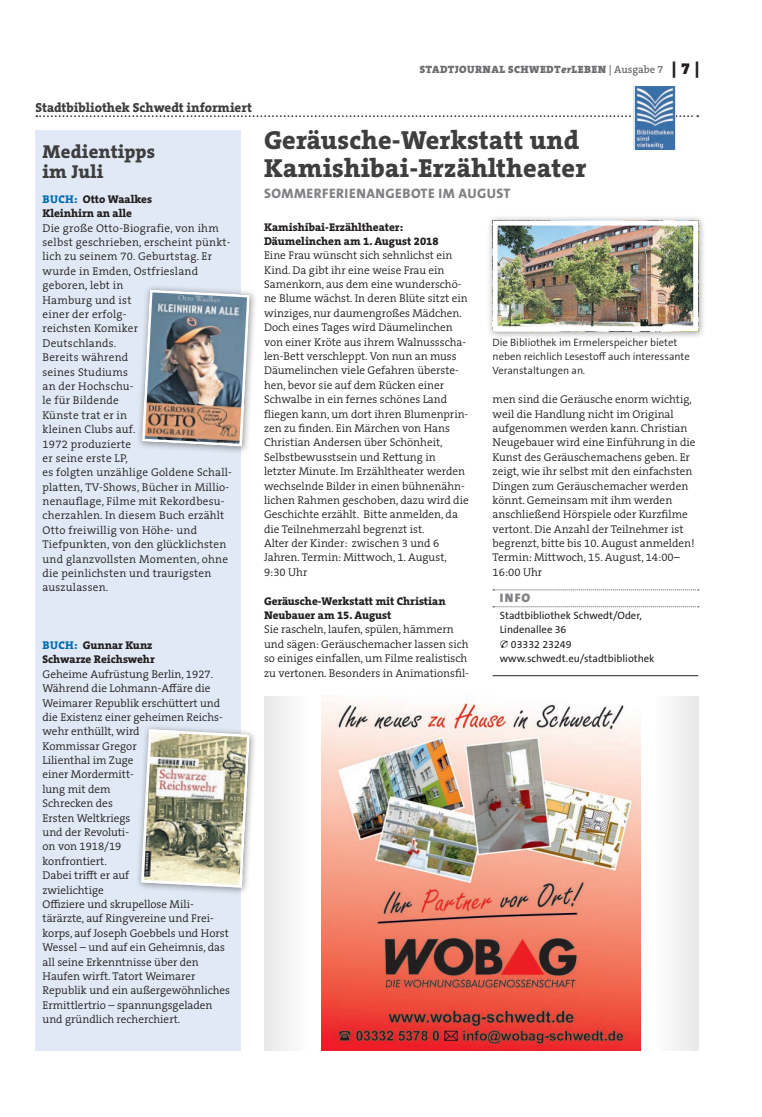
<style>
.page{position:relative;width:762px;height:1117px;background:#fff}
.page>*{position:absolute;margin:0;border:0;box-sizing:border-box;transform-origin:0 0}
.t1{font:800 26.25px/27.5px "The Serif B W8";letter-spacing:.01em;color:#3e3e3f}
.t2{font:800 18.75px/20px "The Serif B W8";letter-spacing:.01em;color:#3e3e3f}
.t3{font:800 13.75px "The Sans B W8";letter-spacing:.035em;color:#808285}
.t4{font:800 13.12px "The Serif B W8";color:#3e3e3f}
.t5{font:900 12.5px "The Sans B W9";color:#808285}
.t6{font:300 11.25px/14.4px "The Serif B W4";color:#231f20}
.t7{font:300 11.25px/14.4px "The Serif B W4";letter-spacing:.02em;color:#231f20}
.t8{font:800 11.25px/14.4px "The Serif B W8";color:#231f20}
.t9{font:300 10.62px/14.4px "The Sans B W4";color:#231f20}
.t10{font:10.62px "The Sans B W5 Plain";color:#231f20}
.t11{font:900 10.62px "The Serif B W9";letter-spacing:.045em;color:#6c6d70}
.s1{color:#006cb3}
.s2{font-style:italic}
.s3{font-family:"The Serif B W6";font-weight:600}
.s4{font-size:16.25px;color:#231f20}
</style>
<div class="page">
<svg style="left:36px;top:115px;width:662px;height:2px"></svg>
<div style="left:35px;top:130px;width:206px;height:920px;background:#e0e9f5"></div>
<div style="left:137px;top:284px;width:121px;height:170px;background:#231f20;opacity:.45"></div>
<img style="left:141px;top:288px;width:110px;height:160px">
<svg style="left:633px;top:86px;width:43px;height:63px"></svg>
<img style="left:635px;top:86px;width:39px;height:63px">
<svg style="left:493px;top:589px;width:206px;height:1px"></svg>
<svg style="left:493px;top:606px;width:206px;height:1px"></svg>
<hr style="left:493px;top:675px;width:205px;height:1px;background:#231f20">
<div style="left:487px;top:215px;width:219px;height:124px;background:#231f20;opacity:.45"></div>
<img style="left:499px;top:226px;width:193px;height:99px">
<div style="left:493px;top:220px;width:205px;height:111px;border:5px solid #fff"></div>
<div style="left:136px;top:723px;width:122px;height:172px;background:#231f20;opacity:.45"></div>
<svg style="left:140px;top:727px;width:111px;height:161px;background:#b8b6a4"></svg>
<div style="left:264px;top:695px;width:44px;height:355px;background:#f2f2f2"></div>
<div style="left:654px;top:695px;width:44px;height:355px;background:#f4f4f4"></div>
<img style="left:322px;top:695px;width:318px;height:355px">
<p class="t4" style="left:35px;top:98px;width:218px">Stadtbibliothek Schwedt informiert</p>
<h2 class="t2" style="left:43px;top:141px;width:114px">Medientipps im Juli</h2>
<p class="t8" style="left:43px;top:192px;width:111px"><span class="s1">BUCH:</span> Otto Waalkes<br>Kleinhirn an alle</p>
<p class="t7" style="left:43px;top:221px;width:191px">Die große Otto-Biografie, von ihm selbst geschrieben, erscheint pünkt&shy;lich zu seinem 70. Geburtstag. Er wurde in Emden, Ostfriesland geboren, lebt in<br>Hamburg und ist<br>einer der erfolg-<br>reichsten Komiker<br>Deutschlands.<br>Bereits während<br>seines Studiums<br>an der Hochschu-<br>le für Bildende<br>Künste trat er in<br>kleinen Clubs auf.<br>1972 produzierte<br>er seine erste LP,<br>es folgten unzählige Goldene Schall&shy;platten, TV-Shows, Bücher in Millio&shy;nenauflage, Filme mit Rekordbesu&shy;cherzahlen. In diesem Buch erzählt<br>Otto freiwillig von Höhe- und<br>Tiefpunkten, von den glücklichsten und glanzvollsten Momenten, ohne die peinlichsten und traurigsten auszulassen.</p>
<p class="t8" style="left:43px;top:637px;width:114px"><span class="s1">BUCH:</span> Gunnar Kunz<br>Schwarze Reichswehr</p>
<p class="t6" style="left:43px;top:666px;width:189px">Geheime Aufrüstung Berlin, 1927.<br>Während die Lohmann-Affäre die<br>Weimarer Republik erschüttert und die Existenz einer geheimen Reichs&shy;wehr enthüllt, wird<br>Kommissar Gregor<br>Lilienthal im Zuge<br>einer Mordermitt-<br>lung mit dem<br>Schrecken des<br>Ersten Weltkriegs<br>und der Revoluti-<br>on von 1918/19<br>konfrontiert.<br>Dabei trifft er auf<br>zwielichtige<br>Offiziere und skrupellose Mili&shy;tärärzte, auf Ringvereine und Frei&shy;korps, auf Joseph Goebbels und Horst<br>Wessel – und auf ein Geheimnis, das all seine Erkenntnisse über den<br>Haufen wirft. Tatort Weimarer<br>Republik und ein außergewöhnliches<br>Ermittlertrio – spannungsgeladen und gründlich recherchiert.</p>
<p class="t11" style="left:420px;top:63px;width:281px">STADTJOURNAL SCHWEDT<span class="s2">er</span>LEBEN <span class="s3">| Ausgabe 7</span> <span class="s4">| 7 |</span></p>
<h1 class="t1" style="left:264px;top:126px;width:324px">Geräusche-Werkstatt und<br>Kamishibai-Erzähltheater</h1>
<p class="t3" style="left:264px;top:185px;width:248px">SOMMERFERIENANGEBOTE IM AUGUST</p>
<p class="t8" style="left:264px;top:219px;width:176px">Kamishibai-Erzähltheater:<br>Däumelinchen am 1. August 2018</p>
<p class="t6" style="left:264px;top:248px;width:206px">Eine Frau wünscht sich sehnlichst ein Kind. Da gibt ihr eine weise Frau ein Samenkorn, aus dem eine wunderschö&shy;ne Blume wächst. In deren Blüte sitzt ein winziges, nur daumengroßes Mädchen.<br>Doch eines Tages wird Däumelinchen von einer Kröte aus ihrem Walnussscha&shy;len-Bett verschleppt. Von nun an muss Däumelinchen viele Gefahren überste&shy;hen, bevor sie auf dem Rücken einer Schwalbe in ein fernes schönes Land fliegen kann, um dort ihren Blumenprin&shy;zen zu finden. Ein Märchen von Hans Christian Andersen über Schönheit, Selbstbewusstsein und Rettung in letzter Minute. Im Erzähltheater werden wechselnde Bilder in einen bühnenähn&shy;lichen Rahmen geschoben, dazu wird die Geschichte erzählt. Bitte anmelden, da die Teilnehmerzahl begrenzt ist.<br>Alter der Kinder: zwischen 3 und 6<br>Jahren. Termin: Mittwoch, 1. August, 9:30 Uhr</p>
<p class="t8" style="left:264px;top:593px;width:183px">Geräusche-Werkstatt mit Christian<br>Neubauer am 15. August</p>
<p class="t6" style="left:264px;top:622px;width:206px">Sie rascheln, laufen, spülen, hämmern und sägen: Geräuschemacher lassen sich so einiges einfallen, um Filme realistisch zu vertonen. Besonders in Animationsfil-</p>
<p class="t9" style="left:493px;top:335px;width:199px">Die Bibliothek im Ermelerspeicher bietet neben reichlich Lesestoff auch interessante<br>Veranstaltungen an.</p>
<p class="t6" style="left:493px;top:392px;width:204px">men sind die Geräusche enorm wichtig, weil die Handlung nicht im Original aufgenommen werden kann. Christian Neugebauer wird eine Einführung in die Kunst des Geräuschemachens geben. Er zeigt, wie ihr selbst mit den einfachsten Dingen zum Geräuschemacher werden könnt. Gemeinsam mit ihm werden anschließend Hörspiele oder Kurzfilme vertont. Die Anzahl der Teilnehmer ist begrenzt, bitte bis 10. August anmelden!<br>Termin: Mittwoch, 15. August, 14:00– 16:00 Uhr</p>
<p class="t5" style="left:500px;top:589px;width:32px">INFO</p>
<p class="t10" style="left:500px;top:608px;width:144px">Stadtbibliothek Schwedt/Oder,</p>
<p class="t10" style="left:500px;top:622px;width:68px">Lindenallee 36</p>
<p class="t10" style="left:511px;top:637px;width:62px">03332 23249</p>
<p class="t10" style="left:500px;top:651px;width:156px">www.schwedt.eu/stadtbibliothek</p>
</div>
